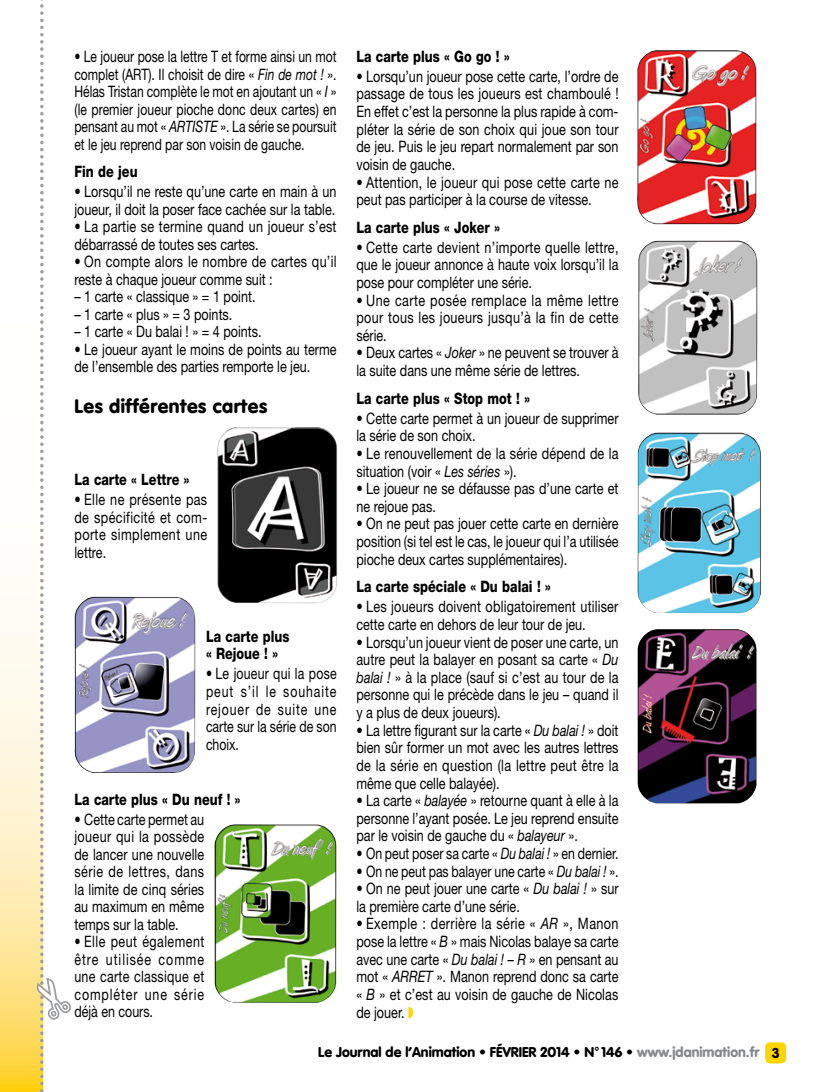
<style>
.page{position:relative;width:834px;height:1092px;background:#fff}
.page>*{position:absolute;margin:0;border:0;box-sizing:border-box;transform-origin:0 0}
.t1{font:900 19.25px "VAG Rounded";letter-spacing:.025em;color:#000}
.t2{font:15.75px/17.7px "Helvetica Neue";color:#000;text-align:justify;scale:.8 1}
.t3{font:15.75px/17.5px "Helvetica Neue";color:#000;text-align:justify;scale:.77 1}
.t4{font:15.75px/17.5px "Helvetica Neue";color:#000;text-align:justify;scale:.78 1}
.t5{font:800 15.75px/17.5px "Helvetica Neue";color:#000;scale:.8 1}
.t6{font:15.75px/17.5px "Helvetica Neue";letter-spacing:.02em;color:#000;scale:.8 1}
.t7{font:15.75px/17.5px "Helvetica Neue";color:#000;text-align:justify;scale:.79 1}
.t8{font:900 14px "VAG Rounded";color:#000}
.s1{font-style:italic}
.s2{color:#ffd400}
.s3{color:#87888a}
</style>
<div class="page">
<div style="left:765px;top:1042px;width:21px;height:21px;background:#ffd400;border-radius:5px"></div>
<svg style="left:0;top:609px;width:34px;height:482px;background:#ffedb4"></svg>
<img style="left:217px;top:427px;width:120px;height:177px">
<img style="left:74px;top:596px;width:121px;height:177px">
<img style="left:637px;top:50px;width:119px;height:175px">
<img style="left:638px;top:240px;width:119px;height:175px">
<img style="left:637px;top:432px;width:123px;height:181px">
<img style="left:637px;top:629px;width:119px;height:174px">
<img style="left:214px;top:824px;width:123px;height:179px">
<svg style="left:34px;top:0;width:37px;height:1092px"></svg>
<p class="t3" style="left:74px;top:47px;width:342px">• Le joueur pose la lettre T et forme ainsi un mot complet (ART). Il choisit de dire « <span class="s1">Fin de mot !</span> ».<br>Hélas Tristan complète le mot en ajoutant un « <span class="s1">I</span> » (le premier joueur pioche donc deux cartes) en pensant au mot « <span class="s1">ARTISTE</span> ». La série se poursuit et le jeu reprend par son voisin de gauche.</p>
<p class="t5" style="left:74px;top:163px;width:80px">Fin de jeu</p>
<p class="t2" style="left:74px;top:182px;width:329px">• Lorsqu’il ne reste qu’une carte en main à un joueur, il doit la poser face cachée sur la table.</p>
<p class="t6" style="left:74px;top:217px;width:329px">• La partie se termine quand un joueur s’est débarrassé de toutes ses cartes.</p>
<p class="t6" style="left:74px;top:252px;width:329px">• On compte alors le nombre de cartes qu’il reste à chaque joueur comme suit :</p>
<p class="t2" style="left:74px;top:287px;width:228px">– 1 carte « classique » = 1 point.</p>
<p class="t2" style="left:74px;top:305px;width:199px">– 1 carte « plus » = 3 points.</p>
<p class="t2" style="left:74px;top:322px;width:235px">– 1 carte « Du balai ! » = 4 points.</p>
<p class="t2" style="left:74px;top:340px;width:329px">• Le joueur ayant le moins de points au terme de l’ensemble des parties remporte le jeu.</p>
<p class="t1" style="left:74px;top:394px;width:194px">Les différentes cartes</p>
<p class="t5" style="left:74px;top:471px;width:145px">La carte « Lettre »</p>
<p class="t2" style="left:74px;top:490px;width:167px">• Elle ne présente pas de spécificité et com&shy;porte simplement une lettre.</p>
<p class="t5" style="left:206px;top:627px;width:106px">La carte plus « Rejoue ! »</p>
<p class="t4" style="left:206px;top:665px;width:169px">• Le joueur qui la pose peut s’il le souhaite rejouer de suite une carte sur la série de son choix.</p>
<p class="t5" style="left:74px;top:790px;width:209px">La carte plus « Du neuf ! »</p>
<p class="t2" style="left:74px;top:810px;width:164px">• Cette carte permet au joueur qui la possède de lancer une nouvelle série de lettres, dans la limite de cinq séries au maximum en même temps sur la table.</p>
<p class="t7" style="left:74px;top:932px;width:166px">• Elle peut également être utilisée comme une carte classique et compléter une série déjà en cours.</p>
<p class="t5" style="left:356px;top:47px;width:193px">La carte plus « Go go ! »</p>
<p class="t2" style="left:356px;top:67px;width:329px">• Lorsqu’un joueur pose cette carte, l’ordre de passage de tous les joueurs est chamboulé !<br>En effet c’est la personne la plus rapide à com&shy;pléter la série de son choix qui joue son tour de jeu. Puis le jeu repart normalement par son voisin de gauche.</p>
<p class="t2" style="left:356px;top:173px;width:329px">• Attention, le joueur qui pose cette carte ne peut pas participer à la course de vitesse.</p>
<p class="t5" style="left:356px;top:218px;width:181px">La carte plus « Joker »</p>
<p class="t2" style="left:356px;top:238px;width:329px">• Cette carte devient n’importe quelle lettre, que le joueur annonce à haute voix lorsqu’il la pose pour compléter une série.</p>
<p class="t2" style="left:356px;top:291px;width:329px">• Une carte posée remplace la même lettre pour tous les joueurs jusqu’à la fin de cette série.</p>
<p class="t2" style="left:356px;top:344px;width:329px">• Deux cartes « <span class="s1">Joker</span> » ne peuvent se trouver à la suite dans une même série de lettres.</p>
<p class="t5" style="left:356px;top:389px;width:218px">La carte plus « Stop mot ! »</p>
<p class="t2" style="left:356px;top:409px;width:329px">• Cette carte permet à un joueur de supprimer la série de son choix.</p>
<p class="t2" style="left:356px;top:444px;width:329px">• Le renouvellement de la série dépend de la situation (voir « <span class="s1">Les séries</span> »).</p>
<p class="t2" style="left:356px;top:479px;width:329px">• Le joueur ne se défausse pas d’une carte et ne rejoue pas.</p>
<p class="t2" style="left:356px;top:514px;width:329px">• On ne peut pas jouer cette carte en dernière position (si tel est le cas, le joueur qui l’a utilisée pioche deux cartes supplémentaires).</p>
<p class="t5" style="left:356px;top:578px;width:244px">La carte spéciale « Du balai ! »</p>
<p class="t2" style="left:356px;top:597px;width:329px">• Les joueurs doivent obligatoirement utiliser cette carte en dehors de leur tour de jeu.</p>
<p class="t2" style="left:356px;top:633px;width:329px">• Lorsqu’un joueur vient de poser une carte, un autre peut la balayer en posant sa carte « <span class="s1">Du balai !</span> » à la place (sauf si c’est au tour de la personne qui le précède dans le jeu – quand il y a plus de deux joueurs).</p>
<p class="t2" style="left:356px;top:721px;width:329px">• La lettre figurant sur la carte « <span class="s1">Du balai !</span> » doit bien sûr former un mot avec les autres lettres de la série en question (la lettre peut être la même que celle balayée).</p>
<p class="t2" style="left:356px;top:791px;width:329px">• La carte « <span class="s1">balayée</span> » retourne quant à elle à la personne l’ayant posée. Le jeu reprend ensuite par le voisin de gauche du « <span class="s1">balayeur</span> ».</p>
<p class="t4" style="left:356px;top:844px;width:337px">• On peut poser sa carte « <span class="s1">Du balai !</span> » en dernier.</p>
<p class="t4" style="left:356px;top:862px;width:337px">• On ne peut pas balayer une carte « <span class="s1">Du balai !</span> ».</p>
<p class="t2" style="left:356px;top:879px;width:329px">• On ne peut jouer une carte « <span class="s1">Du balai !</span> » sur la première carte d’une série.</p>
<p class="t2" style="left:356px;top:914px;width:329px">• Exemple : derrière la série « <span class="s1">AR</span> », Manon pose la lettre « <span class="s1">B</span> » mais Nicolas balaye sa carte avec une carte « <span class="s1">Du balai ! – R</span> » en pensant au mot « <span class="s1">ARRET</span> ». Manon reprend donc sa carte « <span class="s1">B</span> » et c’est au voisin de gauche de Nicolas de jouer. <span class="s2">◗</span></p>
<p class="t8" style="left:318px;top:1043px;width:462px">Le Journal de l’Animation • FÉVRIER 2014 • N° 146 • <span class="s3">www.jdanimation.fr</span> 3</p>
</div>
